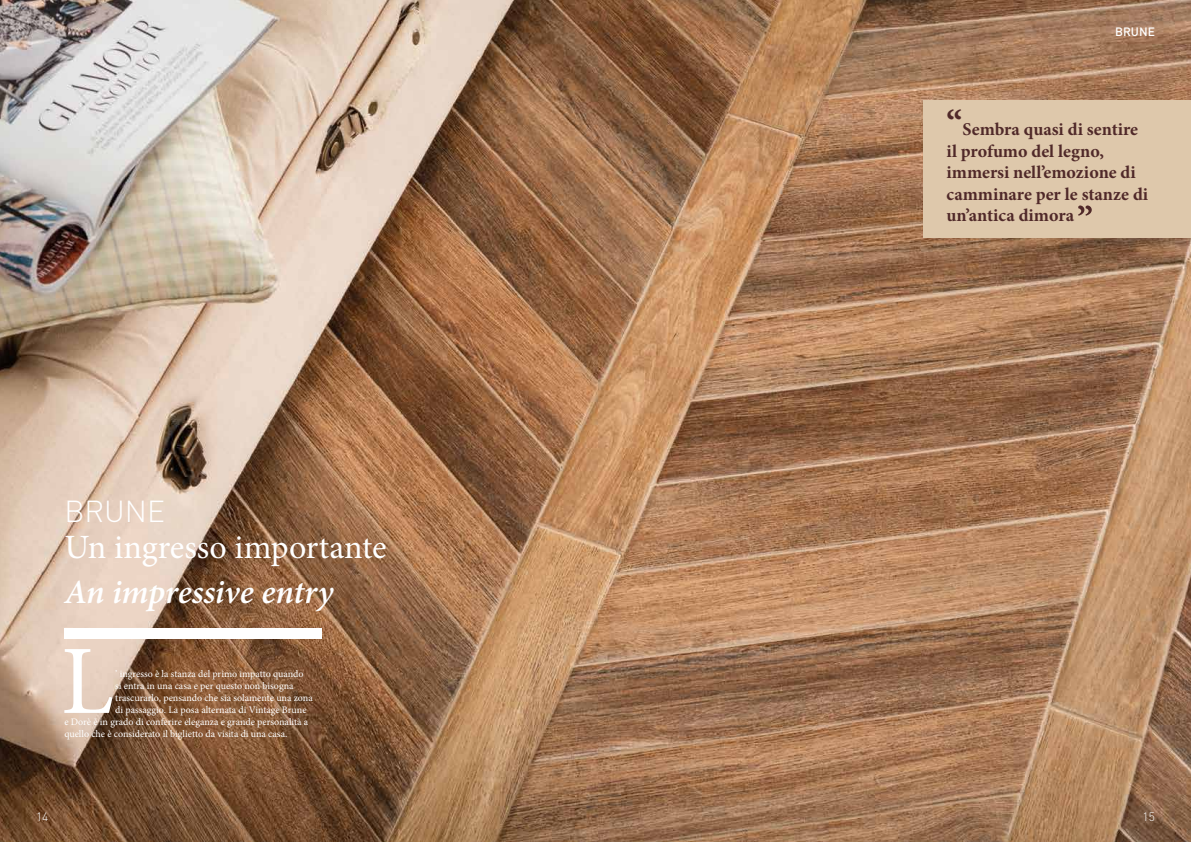
<style>
.page{position:relative;width:1191px;height:842px;background:#fff}
.page>*{position:absolute;margin:0;border:0;box-sizing:border-box;transform-origin:0 0}
.t1{font:34px "Minion Pro";letter-spacing:-.005em;color:#fff}
.t2{font:italic 600 34px "Minion Pro";letter-spacing:-.005em;color:#fff}
.t3{font:300 30px "DIN";color:#fff}
.t4{font:700 18px/21.6px "Minion Pro";color:#502929}
.t5{font:500 12px "DIN";color:#fff}
.t6{font:300 12px "DIN";color:#fff}
.t7{font:10px "Minion Pro";color:#fff}
.s1{font-size:36px}
</style>
<div class="page">
<img style="left:0;top:0;width:1191px;height:842px">
<div style="left:923px;top:100px;width:268px;height:138px;background:#dec8ab"></div>
<div style="left:64px;top:628px;width:258px;height:11px;background:#fff"></div>
<svg style="left:64px;top:649px;width:48px;height:64px"></svg>
<svg style="left:1078px;top:205px;width:13px;height:11px"></svg>
<p class="t5" style="left:1115px;top:24px;width:41px">BRUNE</p>
<h2 class="t3" style="left:64px;top:494px;width:102px">BRUNE</h2>
<h1 class="t1" style="left:64px;top:531px;width:324px">Un ingresso importante</h1>
<h1 class="t2" style="left:64px;top:579px;width:270px">An impressive entry</h1>
<p class="t7" style="left:115px;top:669px;width:190px">’ ingresso è la stanza del primo impatto quando</p>
<p class="t7" style="left:115px;top:681px;width:180px">si entra in una casa e per questo non bisogna</p>
<p class="t7" style="left:115px;top:693px;width:199px">trascurarlo, pensando che sia solamente una zona</p>
<p class="t7" style="left:115px;top:705px;width:193px">di passaggio. La posa alternata di Vintage Brune</p>
<p class="t7" style="left:64px;top:717px;width:245px">e Dorè è in grado di conferire eleganza e grande personalità a</p>
<p class="t7" style="left:64px;top:729px;width:224px">quello che è considerato il biglietto da visita di una casa.</p>
<h3 class="t4" style="left:946px;top:120px;width:203px"><span class="s1">“</span>Sembra quasi di sentire il profumo del legno, immersi nell’emozione di camminare per le stanze di un’antica dimora</h3>
<p class="t6" style="left:36px;top:810px;width:14px">14</p>
<p class="t6" style="left:1142px;top:810px;width:14px">15</p>
</div>
